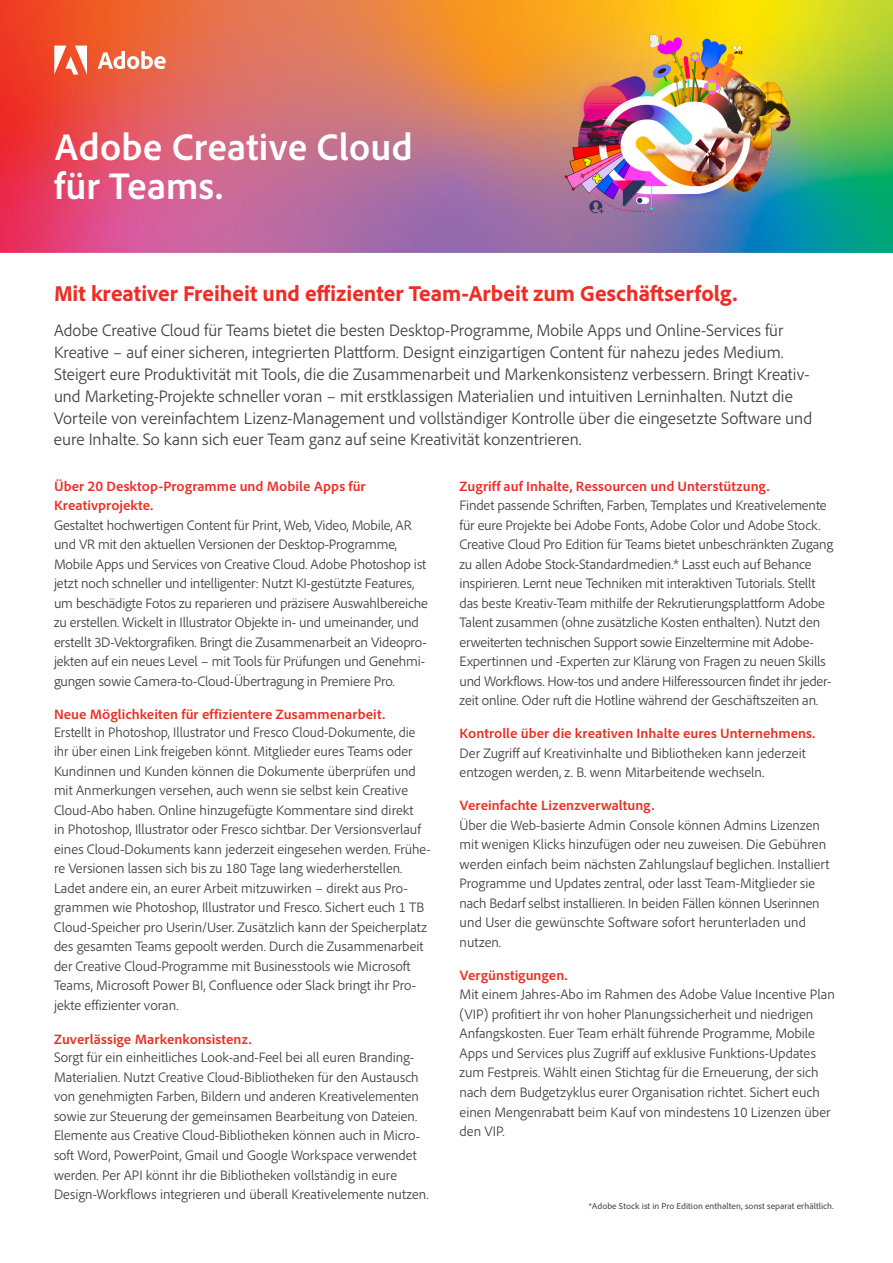
<style>
.page{position:relative;width:893px;height:1263px;background:#fff}
.page>*{position:absolute;margin:0;border:0;box-sizing:border-box;transform-origin:0 0}
.t1{font:700 39px/39px "Adobe Clean";color:#fff}
.t2{font:800 22.5px "Adobe Clean";color:#ee2e24}
.t3{font:300 17.25px/21.8px "Adobe Clean";letter-spacing:.005em;color:#414042}
.t4{font:300 14.25px/19.5px "Adobe Clean";color:#414042}
.t5{font:700 14.25px/19.5px "Adobe Clean";color:#ee2e24}
.t6{font:9px "Adobe Clean";color:#414042}
</style>
<div class="page">
<img style="left:0;top:0;width:893px;height:253px">
<svg style="left:98px;top:51px;width:68px;height:18px"></svg>
<svg style="left:54px;top:46px;width:33px;height:29px"></svg>
<img style="left:521px;top:25px;width:307px;height:197px">
<h1 class="t1" style="left:54px;top:127px;width:360px">Adobe Creative Cloud für Teams.</h1>
<h2 class="t2" style="left:54px;top:279px;width:685px">Mit kreativer Freiheit und effizienter Team-Arbeit zum Geschäftserfolg.</h2>
<p class="t3" style="left:54px;top:319px;width:760px">Adobe Creative Cloud für Teams bietet die besten Desktop-Programme, Mobile Apps und Online-Services für Kreative – auf einer sicheren, integrierten Plattform. Designt einzigartigen Content für nahezu jedes Medium.<br>Steigert eure Produktivität mit Tools, die die Zusammenarbeit und Markenkonsistenz verbessern. Bringt Kreativ&shy;und Marketing-Projekte schneller voran – mit erstklassigen Materialien und intuitiven Lerninhalten. Nutzt die Vorteile von vereinfachtem Lizenz-Management und vollständiger Kontrolle über die eingesetzte Software und eure Inhalte. So kann sich euer Team ganz auf seine Kreativität konzentrieren.</p>
<p class="t5" style="left:54px;top:476px;width:313px">Über 20 Desktop-Programme und Mobile Apps für<br>Kreativprojekte.</p>
<p class="t4" style="left:54px;top:515px;width:375px">Gestaltet hochwertigen Content für Print, Web, Video, Mobile, AR und VR mit den aktuellen Versionen der Desktop-Programme, Mobile Apps und Services von Creative Cloud. Adobe Photoshop ist jetzt noch schneller und intelligenter: Nutzt KI-gestützte Features, um beschädigte Fotos zu reparieren und präzisere Auswahlbereiche zu erstellen. Wickelt in Illustrator Objekte in- und umeinander, und erstellt 3D-Vektorgrafiken. Bringt die Zusammenarbeit an Videopro&shy;jekten auf ein neues Level – mit Tools für Prüfungen und Genehmi&shy;gungen sowie Camera-to-Cloud-Übertragung in Premiere Pro.</p>
<p class="t5" style="left:54px;top:704px;width:333px">Neue Möglichkeiten für effizientere Zusammenarbeit.</p>
<p class="t4" style="left:54px;top:722px;width:378px">Erstellt in Photoshop, Illustrator und Fresco Cloud-Dokumente, die ihr über einen Link freigeben könnt. Mitglieder eures Teams oder Kundinnen und Kunden können die Dokumente überprüfen und mit Anmerkungen versehen, auch wenn sie selbst kein Creative Cloud-Abo haben. Online hinzugefügte Kommentare sind direkt<br>in Photoshop, Illustrator oder Fresco sichtbar. Der Versionsverlauf eines Cloud-Dokuments kann jederzeit eingesehen werden. Frühe&shy;re Versionen lassen sich bis zu 180 Tage lang wiederherstellen.<br>Ladet andere ein, an eurer Arbeit mitzuwirken – direkt aus Pro&shy;grammen wie Photoshop, Illustrator und Fresco. Sichert euch 1 TB Cloud-Speicher pro Userin/User. Zusätzlich kann der Speicherplatz des gesamten Teams gepoolt werden. Durch die Zusammenarbeit der Creative Cloud-Programme mit Businesstools wie Microsoft Teams, Microsoft Power BI, Confluence oder Slack bringt ihr Pro&shy;jekte effizienter voran.</p>
<p class="t5" style="left:54px;top:1030px;width:199px">Zuverlässige Markenkonsistenz.</p>
<p class="t4" style="left:54px;top:1047px;width:376px">Sorgt für ein einheitliches Look-and-Feel bei all euren Branding-Materialien. Nutzt Creative Cloud-Bibliotheken für den Austausch von genehmigten Farben, Bildern und anderen Kreativelementen sowie zur Steuerung der gemeinsamen Bearbeitung von Dateien.<br>Elemente aus Creative Cloud-Bibliotheken können auch in Micro&shy;soft Word, PowerPoint, Gmail und Google Workspace verwendet werden. Per API könnt ihr die Bibliotheken vollständig in eure Design-Workflows integrieren und überall Kreativelemente nutzen.</p>
<p class="t5" style="left:460px;top:476px;width:312px">Zugriff auf Inhalte, Ressourcen und Unterstützung.</p>
<p class="t4" style="left:460px;top:495px;width:375px">Findet passende Schriften, Farben, Templates und Kreativelemente für eure Projekte bei Adobe Fonts, Adobe Color und Adobe Stock.<br>Creative Cloud Pro Edition für Teams bietet unbeschränkten Zugang zu allen Adobe Stock-Standardmedien.* Lasst euch auf Behance inspirieren. Lernt neue Techniken mit interaktiven Tutorials. Stellt das beste Kreativ-Team mithilfe der Rekrutierungsplattform Adobe Talent zusammen (ohne zusätzliche Kosten enthalten). Nutzt den erweiterten technischen Support sowie Einzeltermine mit Adobe-Expertinnen und -Experten zur Klärung von Fragen zu neuen Skills und Workflows. How-tos und andere Hilferessourcen findet ihr jeder&shy;zeit online. Oder ruft die Hotline während der Geschäftszeiten an.</p>
<p class="t5" style="left:460px;top:724px;width:358px">Kontrolle über die kreativen Inhalte eures Unternehmens.</p>
<p class="t4" style="left:460px;top:743px;width:348px">Der Zugriff auf Kreativinhalte und Bibliotheken kann jederzeit entzogen werden, z. B. wenn Mitarbeitende wechseln.</p>
<p class="t5" style="left:460px;top:796px;width:197px">Vereinfachte Lizenzverwaltung.</p>
<p class="t4" style="left:460px;top:815px;width:372px">Über die Web-basierte Admin Console können Admins Lizenzen mit wenigen Klicks hinzufügen oder neu zuweisen. Die Gebühren werden einfach beim nächsten Zahlungslauf beglichen. Installiert Programme und Updates zentral, oder lasst Team-Mitglieder sie nach Bedarf selbst installieren. In beiden Fällen können Userinnen und User die gewünschte Software sofort herunterladen und nutzen.</p>
<p class="t5" style="left:460px;top:965px;width:110px">Vergünstigungen.</p>
<p class="t4" style="left:460px;top:984px;width:377px">Mit einem Jahres-Abo im Rahmen des Adobe Value Incentive Plan (VIP) profitiert ihr von hoher Planungssicherheit und niedrigen Anfangskosten. Euer Team erhält führende Programme, Mobile Apps und Services plus Zugriff auf exklusive Funktions-Updates zum Festpreis. Wählt einen Stichtag für die Erneuerung, der sich nach dem Budgetzyklus eurer Organisation richtet. Sichert euch einen Mengenrabatt beim Kauf von mindestens 10 Lizenzen über den VIP.</p>
<p class="t6" style="left:589px;top:1200px;width:246px">*Adobe Stock ist in Pro Edition enthalten, sonst separat erhältlich.</p>
</div>
